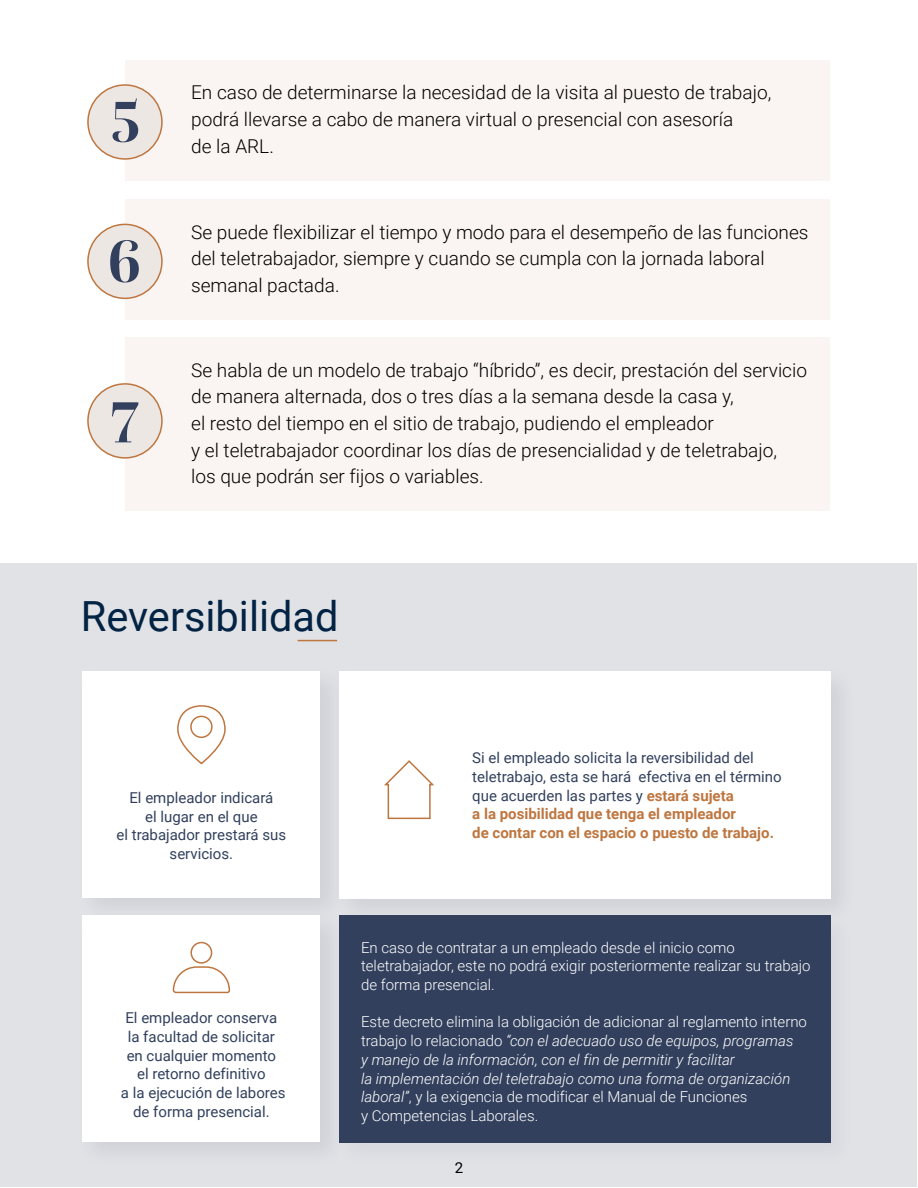
<style>
.page{position:relative;width:918px;height:1188px;background:#fff}
.page>*{position:absolute;margin:0;border:0;box-sizing:border-box;transform-origin:0 0}
.t1{font:700 63px "Questa Grande";color:#32405d}
.t2{font:41.55px "Roboto";color:#022344}
.t3{font:300 19.05px/26.7px "Roboto";color:#000}
.t4{font:15px/18.8px "Roboto";color:#32405d;text-align:center}
.t5{font:italic 300 15px/18.8px "Roboto";color:#fff}
.t6{font:300 15px/18.8px "Roboto";color:#fff}
.t7{font:15px "Roboto";color:#000}
.s1{font-weight:700;color:#be7640}
.s2{font-style:normal}
</style>
<div class="page">
<div style="left:0;top:564px;width:917px;height:623px;background:#e1e2e6"></div>
<div style="left:125px;top:60px;width:705px;height:120px;background:#faf5f2"></div>
<div style="left:88px;top:85px;width:74px;height:74px;background:#ece7e3;border-radius:50%"></div>
<div style="left:87px;top:84px;width:76px;height:76px;border:2px solid #be7640;border-radius:50%"></div>
<div style="left:125px;top:200px;width:705px;height:120px;background:#faf5f2"></div>
<div style="left:88px;top:224px;width:74px;height:74px;background:#ece7e3;border-radius:50%"></div>
<div style="left:87px;top:224px;width:76px;height:75px;border:2px solid #be7640;border-radius:50%"></div>
<div style="left:125px;top:338px;width:705px;height:173px;background:#faf5f2"></div>
<div style="left:88px;top:384px;width:74px;height:74px;background:#ece7e3;border-radius:50%"></div>
<div style="left:87px;top:383px;width:76px;height:76px;border:2px solid #be7640;border-radius:50%"></div>
<hr style="left:298px;top:640px;width:39px;height:1px;background:#be7640">
<img style="left:82px;top:671px;width:244px;height:232px">
<div style="left:83px;top:671px;width:237px;height:226px;background:#fff"></div>
<div style="left:82px;top:903px;width:247px;height:247px;background:#d5d6db"></div>
<div style="left:83px;top:915px;width:237px;height:227px;background:#fff"></div>
<div style="left:339px;top:671px;width:492px;height:228px;background:#fff"></div>
<div style="left:339px;top:915px;width:492px;height:228px;background:#32405d"></div>
<div style="left:177px;top:705px;width:49px;height:59px;border:2px solid #be7640;border-radius:24px"></div>
<div style="left:190px;top:716px;width:23px;height:22px;border:2px solid #be7640;border-radius:50%"></div>
<svg style="left:384px;top:760px;width:50px;height:60px"></svg>
<div style="left:190px;top:942px;width:22px;height:22px;border:2px solid #be7640;border-radius:50%"></div>
<svg style="left:172px;top:966px;width:59px;height:28px"></svg>
<h1 class="t1" style="left:110px;top:72px;width:32px">5</h1>
<h1 class="t1" style="left:107px;top:222px;width:36px">6</h1>
<h1 class="t1" style="left:110px;top:373px;width:30px">7</h1>
<p class="t3" style="left:191px;top:78px;width:582px">En caso de determinarse la necesidad de la visita al puesto de trabajo, podrá llevarse a cabo de manera virtual o presencial con asesoría<br>de la ARL.</p>
<p class="t3" style="left:191px;top:218px;width:619px">Se puede flexibilizar el tiempo y modo para el desempeño de las funciones del teletrabajador, siempre y cuando se cumpla con la jornada laboral</p>
<p class="t3" style="left:191px;top:271px;width:150px">semanal pactada.</p>
<p class="t3" style="left:191px;top:356px;width:617px">Se habla de un modelo de trabajo “híbrido”, es decir, prestación del servicio de manera alternada, dos o tres días a la semana desde la casa y,<br>el resto del tiempo en el sitio de trabajo, pudiendo el empleador<br>y el teletrabajador coordinar los días de presencialidad y de teletrabajo,<br>los que podrán ser fijos o variables.</p>
<h2 class="t2" style="left:81px;top:587px;width:259px">Reversibilidad</h2>
<p class="t4" style="left:117px;top:788px;width:171px">El empleador indicará<br>el lugar en el que<br>el trabajador prestará sus servicios.</p>
<p class="t4" style="left:121px;top:1008px;width:166px">El empleador conserva la facultad de solicitar en cualquier momento el retorno definitivo<br>a la ejecución de labores de forma presencial.</p>
<p class="t4" style="left:472px;top:748px;width:311px;text-align:left">Si el empleado solicita la reversibilidad del teletrabajo, esta se hará efectiva en el término que acuerden las partes y <span class="s1">estará sujeta<br>a la posibilidad que tenga el empleador<br>de contar con el espacio o puesto de trabajo.</span></p>
<p class="t6" style="left:361px;top:937px;width:451px">En caso de contratar a un empleado desde el inicio como teletrabajador, este no podrá exigir posteriormente realizar su trabajo de forma presencial.</p>
<p class="t5" style="left:361px;top:1012px;width:447px"><span class="s2">Este decreto elimina la obligación de adicionar al reglamento interno trabajo lo relacionado</span> “con el adecuado uso de equipos, programas<br>y manejo de la información, con el fin de permitir y facilitar<br>la implementación del teletrabajo como una forma de organización laboral”<span class="s2">, y la exigencia de modificar el Manual de Funciones<br>y Competencias Laborales.</span></p>
<p class="t7" style="left:455px;top:1157px;width:10px">2</p>
</div>
